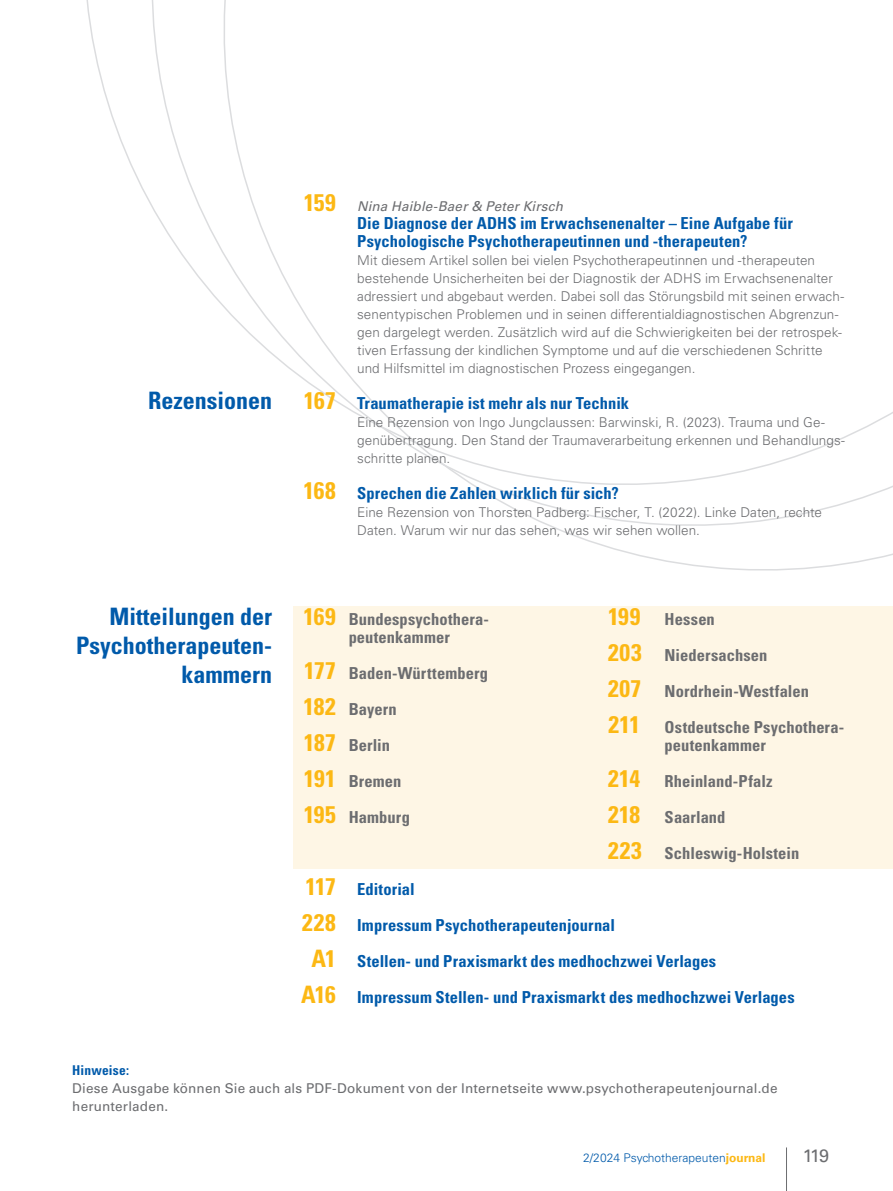
<style>
.page{position:relative;width:893px;height:1191px;background:#fff}
.page>*{position:absolute;margin:0;border:0;box-sizing:border-box;transform-origin:0 0}
.t1{font:700 condensed 24px/28.8px "Univers LT Std";color:#015aaa;text-align:right}
.t2{font:700 condensed 24px/36px "Univers LT Std";letter-spacing:-.015em;color:#fcb814;text-align:justify}
.t3{font:18px "Univers LT Std";color:#6c6d70}
.t4{font:700 condensed 16.5px/36px "Univers LT Std";letter-spacing:.005em;color:#015aaa}
.t5{font:700 condensed 16.5px/36px "Univers LT Std";letter-spacing:.005em;color:#6c6d70}
.t6{font:300 13.5px/18px "Univers LT Std";letter-spacing:.005em;color:#6c6d70}
.t7{font:13.5px/18px "Univers LT Std";letter-spacing:.01em;color:#6c6d70}
.t8{font:italic 13.5px "Univers LT Std";letter-spacing:.01em;color:#6c6d70}
.t9{font:700 condensed 13.5px "Univers LT Std";letter-spacing:.01em;color:#015aaa}
.t10{font:300 12px "Univers LT Std";color:#015aaa}
.s1{font-size:24px;color:#fcb814}
.s2{font-weight:700;color:#fcb814}
</style>
<div class="page">
<svg style="left:208px;top:0;width:685px;height:571px"></svg>
<div style="left:293px;top:606px;width:600px;height:263px;background:#fef6e5"></div>
<hr style="left:786px;top:1147px;width:1px;height:44px;background:#6c6d70">
<h1 class="t1" style="left:148px;top:386px;width:126px">Rezensionen</h1>
<h1 class="t1" style="left:76px;top:602px;width:197px">Mitteilungen der<br>Psychotherapeuten&shy;kammern</h1>
<h1 class="t2" style="left:304px;top:184px;width:34px">159</h1>
<h1 class="t2" style="left:304px;top:382px;width:34px">167</h1>
<h1 class="t2" style="left:303px;top:472px;width:34px">168</h1>
<p class="t8" style="left:357px;top:198px;width:207px">Nina Haible-Baer &amp; Peter Kirsch</p>
<p class="t4" style="left:357px;top:214px;width:437px;line-height:18px">Die Diagnose der ADHS im Erwachsenenalter – Eine Aufgabe für<br>Psychologische Psychotherapeutinnen und -therapeuten?</p>
<p class="t6" style="left:357px;top:251px;width:489px">Mit diesem Artikel sollen bei vielen Psychotherapeutinnen und -therapeuten bestehende Unsicherheiten bei der Diagnostik der ADHS im Erwachsenenalter adressiert und abgebaut werden. Dabei soll das Störungsbild mit seinen erwach&shy;senentypischen Problemen und in seinen differentialdiagnostischen Abgrenzun&shy;gen dargelegt werden. Zusätzlich wird auf die Schwierigkeiten bei der retrospek&shy;tiven Erfassung der kindlichen Symptome und auf die verschiedenen Schritte und Hilfsmittel im diagnostischen Prozess eingegangen.</p>
<p class="t4" style="left:357px;top:385px;width:273px">Traumatherapie ist mehr als nur Technik</p>
<p class="t6" style="left:357px;top:413px;width:489px">Eine Rezension von Ingo Jungclaussen: Barwinski, R. (2023). Trauma und Ge&shy;genübertragung. Den Stand der Traumaverarbeitung erkennen und Behandlungs&shy;schritte planen.</p>
<p class="t4" style="left:357px;top:475px;width:263px">Sprechen die Zahlen wirklich für sich?</p>
<p class="t6" style="left:357px;top:503px;width:466px">Eine Rezension von Thorsten Padberg: Fischer, T. (2022). Linke Daten, rechte<br>Daten. Warum wir nur das sehen, was wir sehen wollen.</p>
<h1 class="t2" style="left:304px;top:598px;width:34px">169</h1>
<h1 class="t2" style="left:303px;top:652px;width:34px">177<br>182<br>187<br>191<br>195</h1>
<h1 class="t2" style="left:301px;top:868px;width:36px;text-align:center">117<br>228<br>A1<br>A16</h1>
<p class="t5" style="left:349px;top:610px;width:142px;line-height:18px">Bundespsychothera&shy;peutenkammer</p>
<p class="t5" style="left:349px;top:655px;width:141px">Baden-Württemberg<br>Bayern<br>Berlin<br>Bremen<br>Hamburg</p>
<p class="t5" style="left:608px;top:601px;width:236px"><span class="s1">199</span> Hessen<br><span class="s1">203</span> Niedersachsen<br><span class="s1">207</span> Nordrhein-Westfalen<br><span class="s1">211</span> Ostdeutsche Psychothera-</p>
<p class="t5" style="left:608px;top:727px;width:193px;text-indent:57px">peutenkammer<br><span class="s1">214</span> Rheinland-Pfalz<br><span class="s1">218</span> Saarland<br><span class="s1">223</span> Schleswig-Holstein</p>
<p class="t4" style="left:357px;top:871px;width:439px">Editorial<br>Impressum Psychotherapeutenjournal<br>Stellen- und Praxismarkt des medhochzwei Verlages Impressum Stellen- und Praxismarkt des medhochzwei Verlages</p>
<p class="t9" style="left:72px;top:1062px;width:58px">Hinweise:</p>
<p class="t7" style="left:72px;top:1079px;width:707px">Diese Ausgabe können Sie auch als PDF-Dokument von der Internetseite www.psychotherapeutenjournal.de herunterladen.</p>
<p class="t10" style="left:583px;top:1150px;width:184px">2/2024 Psychotherapeuten<span class="s2">journal</span></p>
<h2 class="t3" style="left:803px;top:1144px;width:28px">119</h2>
</div>
